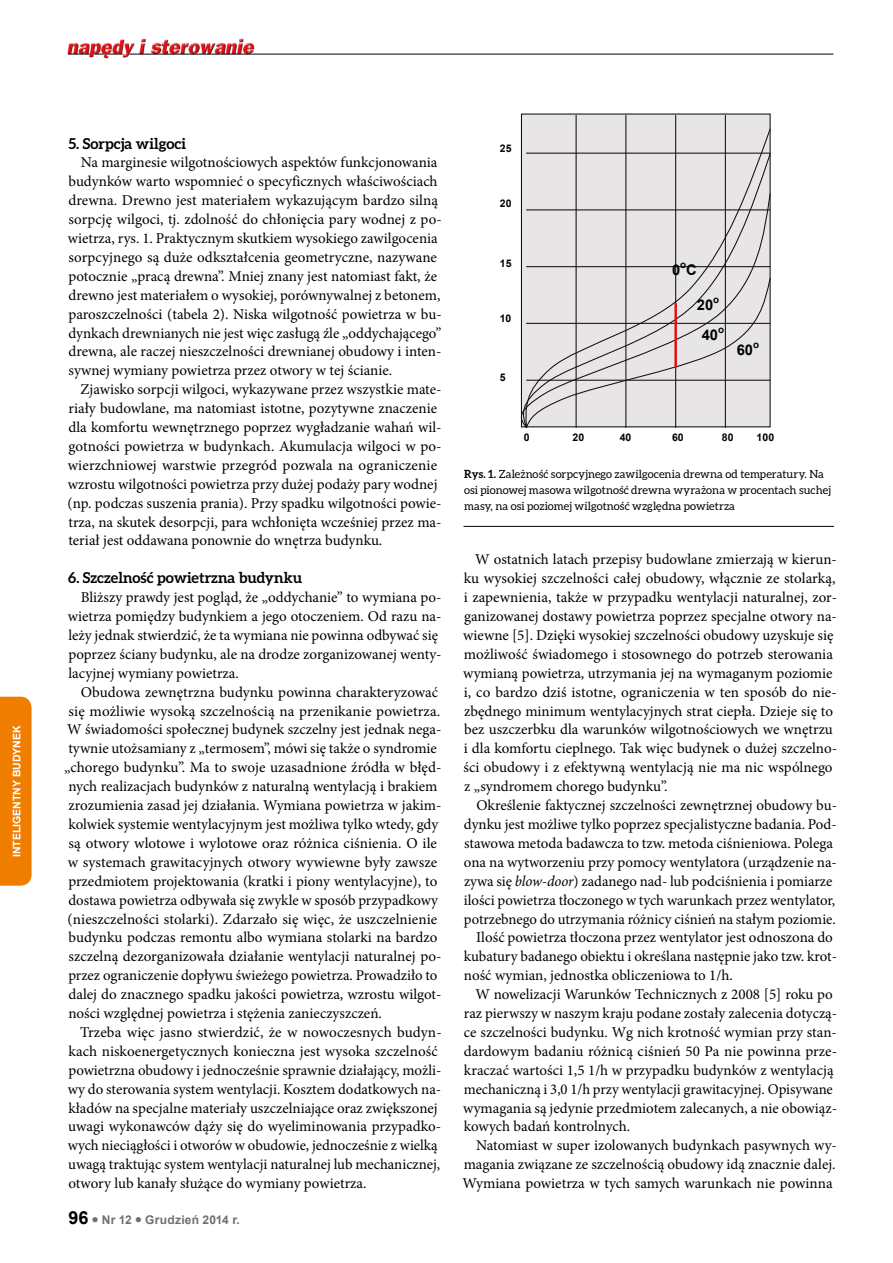
<style>
.page{position:relative;width:893px;height:1263px;background:#fff}
.page>*{position:absolute;margin:0;border:0;box-sizing:border-box;transform-origin:0 0}
.t1{font:15px/18.9px "Minion Pro";color:#000}
.t2{font:700 15px "Aleo";color:#000}
.t3{font:700 14.7px "Arial";color:#000}
.t4{font:700 12px "Arial";letter-spacing:.02em;color:#706f6f}
.t5{font:11.25px/15.9px "Aleo";letter-spacing:.005em;color:#000}
.t6{font:700 10.5px "Arial";letter-spacing:.005em;color:#000}
.t7{font:700 10.5px "Arial";color:#fff}
.t8{font:700 9.9px "Arial";color:#000}
.s1{font-size:18px;color:#000}
.s2{font-weight:700}
.s3{font-style:italic}
</style>
<div class="page">
<img style="left:67px;top:38px;width:190px;height:21px">
<hr style="left:129px;top:54px;width:704px;height:1px;background:#000">
<svg style="left:68px;top:54px;width:55px;height:1px"></svg>
<div style="left:0;top:697px;width:32px;height:189px;background:#ef7d00"></div>
<div style="left:521px;top:114px;width:249px;height:313px;background:#e7e5e5"></div>
<hr style="left:576px;top:115px;width:1px;height:312px;background:#12100b">
<hr style="left:625px;top:115px;width:1px;height:312px;background:#12100b">
<hr style="left:675px;top:115px;width:1px;height:312px;background:#12100b">
<hr style="left:725px;top:115px;width:1px;height:312px;background:#12100b">
<svg style="left:526px;top:128px;width:245px;height:25px"></svg>
<svg style="left:520px;top:153px;width:251px;height:39px"></svg>
<svg style="left:520px;top:192px;width:251px;height:236px"></svg>
<svg style="left:525px;top:277px;width:246px;height:151px"></svg>
<hr style="left:674px;top:303px;width:3px;height:65px;background:#e31013">
<hr style="left:463px;top:526px;width:371px;height:1px;background:#000">
<p class="t7" style="left:10px;top:857px;width:133px;rotate:-90deg">INTELIGENTNY BUDYNEK</p>
<p class="t2" style="left:68px;top:134px;width:119px">5. Sorpcja wilgoci</p>
<p class="t1" style="left:68px;top:153px;width:375px;text-indent:13px">Na marginesie wilgotnościowych aspektów funkcjonowania budynków warto wspomnieć o specyficznych właściwościach drewna. Drewno jest materiałem wykazującym bardzo silną sorpcję wilgoci, tj. zdolność do chłonięcia pary wodnej z po&shy;wietrza, rys. 1. Praktycznym skutkiem wysokiego zawilgocenia sorpcyjnego są duże odkształcenia geometryczne, nazywane potocznie „pracą drewna”. Mniej znany jest natomiast fakt, że drewno jest materiałem o wysokiej, porównywalnej z betonem, paroszczelności (tabela 2). Niska wilgotność powietrza w bu&shy;dynkach drewnianych nie jest więc zasługą źle „oddychającego” drewna, ale raczej nieszczelności drewnianej obudowy i inten&shy;sywnej wymiany powietrza przez otwory w tej ścianie.</p>
<p class="t1" style="left:68px;top:380px;width:375px;text-indent:13px">Zjawisko sorpcji wilgoci, wykazywane przez wszystkie mate&shy;riały budowlane, ma natomiast istotne, pozytywne znaczenie dla komfortu wewnętrznego poprzez wygładzanie wahań wil&shy;gotności powietrza w budynkach. Akumulacja wilgoci w po&shy;wierzchniowej warstwie przegród pozwala na ograniczenie wzrostu wilgotności powietrza przy dużej podaży pary wodnej (np. podczas suszenia prania). Przy spadku wilgotności powie&shy;trza, na skutek desorpcji, para wchłonięta wcześniej przez ma&shy;teriał jest oddawana ponownie do wnętrza budynku.</p>
<p class="t2" style="left:68px;top:569px;width:235px">6. Szczelność powietrzna budynku</p>
<p class="t1" style="left:68px;top:588px;width:375px;text-indent:13px">Bliższy prawdy jest pogląd, że „oddychanie” to wymiana po&shy;wietrza pomiędzy budynkiem a jego otoczeniem. Od razu na&shy;leży jednak stwierdzić, że ta wymiana nie powinna odbywać się poprzez ściany budynku, ale na drodze zorganizowanej wenty&shy;lacyjnej wymiany powietrza.</p>
<p class="t1" style="left:81px;top:682px;width:359px">Obudowa zewnętrzna budynku powinna charakteryzować</p>
<p class="t1" style="left:69px;top:701px;width:373px">się możliwie wysoką szczelnością na przenikanie powietrza.</p>
<p class="t1" style="left:67px;top:720px;width:376px">W świadomości społecznej budynek szczelny jest jednak nega-</p>
<p class="t1" style="left:68px;top:739px;width:370px">tywnie utożsamiany z „termosem”, mówi się także o syndromie</p>
<p class="t1" style="left:64px;top:758px;width:379px">„chorego budynku”. Ma to swoje uzasadnione źródła w błęd-</p>
<p class="t1" style="left:68px;top:777px;width:371px">nych realizacjach budynków z naturalną wentylacją i brakiem</p>
<p class="t1" style="left:69px;top:796px;width:374px">zrozumienia zasad jej działania. Wymiana powietrza w jakim-</p>
<p class="t1" style="left:68px;top:815px;width:371px">kolwiek systemie wentylacyjnym jest możliwa tylko wtedy, gdy</p>
<p class="t1" style="left:69px;top:834px;width:370px">są otwory wlotowe i wylotowe oraz różnica ciśnienia. O ile</p>
<p class="t1" style="left:68px;top:853px;width:371px">w systemach grawitacyjnych otwory wywiewne były zawsze</p>
<p class="t1" style="left:68px;top:871px;width:371px">przedmiotem projektowania (kratki i piony wentylacyjne), to</p>
<p class="t1" style="left:68px;top:890px;width:371px">dostawa powietrza odbywała się zwykle w sposób przypadkowy</p>
<p class="t1" style="left:68px;top:909px;width:371px">(nieszczelności stolarki). Zdarzało się więc, że uszczelnienie</p>
<p class="t1" style="left:69px;top:928px;width:370px">budynku podczas remontu albo wymiana stolarki na bardzo</p>
<p class="t1" style="left:69px;top:947px;width:374px">szczelną dezorganizowała działanie wentylacji naturalnej po-</p>
<p class="t1" style="left:68px;top:966px;width:370px">przez ograniczenie dopływu świeżego powietrza. Prowadziło to</p>
<p class="t1" style="left:68px;top:985px;width:375px">dalej do znacznego spadku jakości powietrza, wzrostu wilgot-</p>
<p class="t1" style="left:68px;top:1004px;width:315px">ności względnej powietrza i stężenia zanieczyszczeń.</p>
<p class="t1" style="left:80px;top:1023px;width:363px">Trzeba więc jasno stwierdzić, że w nowoczesnych budyn-</p>
<p class="t1" style="left:68px;top:1042px;width:371px">kach niskoenergetycznych konieczna jest wysoka szczelność</p>
<p class="t1" style="left:68px;top:1060px;width:374px">powietrzna obudowy i jednocześnie sprawnie działający, możli-</p>
<p class="t1" style="left:68px;top:1079px;width:375px">wy do sterowania system wentylacji. Kosztem dodatkowych na-</p>
<p class="t1" style="left:68px;top:1098px;width:371px">kładów na specjalne materiały uszczelniające oraz zwiększonej</p>
<p class="t1" style="left:68px;top:1117px;width:374px">uwagi wykonawców dąży się do wyeliminowania przypadko-</p>
<p class="t1" style="left:68px;top:1136px;width:371px">wych nieciągłości i otworów w obudowie, jednocześnie z wielką</p>
<p class="t1" style="left:68px;top:1155px;width:373px">uwagą traktując system wentylacji naturalnej lub mechanicznej,</p>
<p class="t1" style="left:68px;top:1174px;width:300px">otwory lub kanały służące do wymiany powietrza.</p>
<p class="t4" style="left:68px;top:1212px;width:173px"><span class="s1">96</span> ● Nr 12 ● Grudzień 2014 r.</p>
<p class="t6" style="left:500px;top:142px;width:13px">25</p>
<p class="t6" style="left:500px;top:196px;width:13px">20</p>
<p class="t6" style="left:500px;top:256px;width:13px">15</p>
<p class="t6" style="left:500px;top:311px;width:13px">10</p>
<p class="t6" style="left:500px;top:371px;width:7px">5</p>
<p class="t8" style="left:680px;top:258px;width:8px">o</p>
<p class="t3" style="left:672px;top:260px;width:26px">0 C</p>
<p class="t3" style="left:697px;top:295px;width:18px">20</p>
<p class="t8" style="left:713px;top:293px;width:8px">o</p>
<p class="t3" style="left:702px;top:325px;width:18px">40</p>
<p class="t8" style="left:718px;top:323px;width:8px">o</p>
<p class="t3" style="left:737px;top:340px;width:18px">60</p>
<p class="t8" style="left:753px;top:338px;width:8px">o</p>
<p class="t6" style="left:524px;top:430px;width:7px">0</p>
<p class="t6" style="left:573px;top:430px;width:13px">20</p>
<p class="t6" style="left:620px;top:430px;width:13px">40</p>
<p class="t6" style="left:672px;top:430px;width:13px">60</p>
<p class="t6" style="left:722px;top:430px;width:13px">80</p>
<p class="t6" style="left:757px;top:430px;width:19px">100</p>
<p class="t5" style="left:464px;top:466px;width:368px"><span class="s2">Rys. 1.</span> Zależność sorpcyjnego zawilgocenia drewna od temperatury. Na osi pionowej masowa wilgotność drewna wyrażona w procentach suchej masy, na osi poziomej wilgotność względna powietrza</p>
<p class="t1" style="left:463px;top:550px;width:375px;text-indent:12px">W ostatnich latach przepisy budowlane zmierzają w kierun&shy;ku wysokiej szczelności całej obudowy, włącznie ze stolarką, i zapewnienia, także w przypadku wentylacji naturalnej, zor&shy;ganizowanej dostawy powietrza poprzez specjalne otwory na&shy;wiewne [5]. Dzięki wysokiej szczelności obudowy uzyskuje się możliwość świadomego i stosownego do potrzeb sterowania wymianą powietrza, utrzymania jej na wymaganym poziomie i, co bardzo dziś istotne, ograniczenia w ten sposób do nie&shy;zbędnego minimum wentylacyjnych strat ciepła. Dzieje się to bez uszczerbku dla warunków wilgotnościowych we wnętrzu i dla komfortu cieplnego. Tak więc budynek o dużej szczelno&shy;ści obudowy i z efektywną wentylacją nie ma nic wspólnego z „syndromem chorego budynku”.</p>
<p class="t1" style="left:476px;top:796px;width:362px">Określenie faktycznej szczelności zewnętrznej obudowy bu-</p>
<p class="t1" style="left:464px;top:815px;width:374px">dynku jest możliwe tylko poprzez specjalistyczne badania. Pod-</p>
<p class="t1" style="left:464px;top:834px;width:370px">stawowa metoda badawcza to tzw. metoda ciśnieniowa. Polega</p>
<p class="t1" style="left:464px;top:853px;width:374px">ona na wytworzeniu przy pomocy wentylatora (urządzenie na-</p>
<p class="t1" style="left:464px;top:871px;width:370px">zywa się <span class="s3">blow-door</span>) zadanego nad- lub podciśnienia i pomiarze</p>
<p class="t1" style="left:464px;top:890px;width:373px">ilości powietrza tłoczonego w tych warunkach przez wentylator,</p>
<p class="t1" style="left:464px;top:909px;width:373px">potrzebnego do utrzymania różnicy ciśnień na stałym poziomie.</p>
<p class="t1" style="left:476px;top:928px;width:358px">Ilość powietrza tłoczona przez wentylator jest odnoszona do</p>
<p class="t1" style="left:464px;top:947px;width:375px">kubatury badanego obiektu i określana następnie jako tzw. krot-</p>
<p class="t1" style="left:464px;top:966px;width:270px">ność wymian, jednostka obliczeniowa to 1/h.</p>
<p class="t1" style="left:475px;top:985px;width:359px">W nowelizacji Warunków Technicznych z 2008 [5] roku po</p>
<p class="t1" style="left:464px;top:1004px;width:375px">raz pierwszy w naszym kraju podane zostały zalecenia dotyczą-</p>
<p class="t1" style="left:464px;top:1023px;width:375px">ce szczelności budynku. Wg nich krotność wymian przy stan-</p>
<p class="t1" style="left:464px;top:1042px;width:375px">dardowym badaniu różnicą ciśnień 50 Pa nie powinna prze-</p>
<p class="t1" style="left:464px;top:1060px;width:371px">kraczać wartości 1,5 1/h w przypadku budynków z wentylacją</p>
<p class="t1" style="left:464px;top:1079px;width:371px">mechaniczną i 3,0 1/h przy wentylacji grawitacyjnej. Opisywane</p>
<p class="t1" style="left:463px;top:1098px;width:375px">wymagania są jedynie przedmiotem zalecanych, a nie obowiąz-</p>
<p class="t1" style="left:464px;top:1117px;width:168px">kowych badań kontrolnych.</p>
<p class="t1" style="left:476px;top:1136px;width:362px">Natomiast w super izolowanych budynkach pasywnych wy-</p>
<p class="t1" style="left:464px;top:1155px;width:373px">magania związane ze szczelnością obudowy idą znacznie dalej.</p>
<p class="t1" style="left:463px;top:1174px;width:372px">Wymiana powietrza w tych samych warunkach nie powinna</p>
</div>
